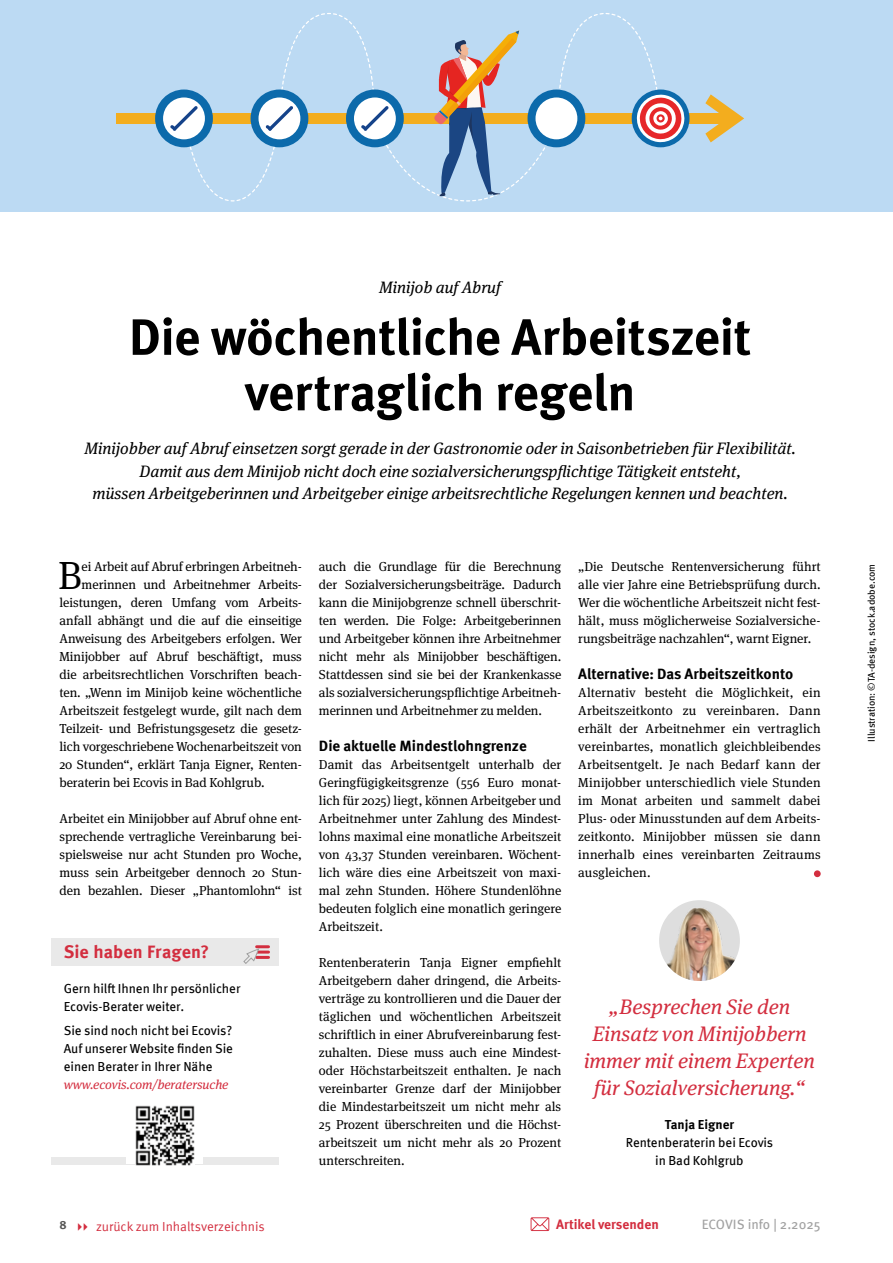
<style>
.page{position:relative;width:893px;height:1263px;background:#fff}
.page>*{position:absolute;margin:0;border:0;box-sizing:border-box;transform-origin:0 0}
.Headline_34_37pt{font:700 51px/55.5px "Meta Pro";letter-spacing:-.01em;color:#000;text-align:center}
.Fließtext__Initale{font:39.15px "Meta Serif OT";color:#000}
.Zitat__Bild_zentrier{font:italic 21px/27px "Meta Serif OT";color:#d32e3f;text-align:center}
.x_Marginal_Head_13_P{font:700 18px "Meta Pro";letter-spacing:.005em;color:#d32e3f}
.Vorspann{font:italic 16.5px/22.5px "Meta Serif OT";color:#000;text-align:center}
.Dachzeile{font:italic 16.5px "Meta Serif OT";color:#000}
.Zwischenheadline{font:700 15px "Meta Pro";color:#000}
.t1{font:13.5px "Meta Pro";color:#a1a1a1}
.t2{font:700 13.5px "Meta Pro";color:#d32e3f}
.body_8_7_12{font:13.05px/18px "Meta Serif OT";color:#000;text-align:justify}
.Fließtext__Initale-2{font:13.05px "Meta Serif OT";letter-spacing:-.005em;color:#000}
.Marginal_Text{font:13.05px/18px "Meta Pro";letter-spacing:-.005em;color:#000}
.Zitatgeber__Zentrier{font:13.05px/18px "Meta Pro";letter-spacing:-.01em;color:#000;text-align:center}
.t3{font:13.05px "Meta Pro";color:#d32e3f}
.t4{font:700 12px "Meta Pro";color:#575756}
.Bildunterschrift{font:9.75px "Meta Pro";color:#000}
.s1{font-family:"Meta Serif OT";font-style:italic;color:#d32e3f}
.s2{font-weight:700}
</style>
<div class="page">
<div style="left:0;top:0;width:893px;height:211px;background:#bcdaf3"></div>
<svg style="left:184px;top:13px;width:478px;height:189px"></svg>
<div style="left:116px;top:113px;width:613px;height:11px;background:#f3ad1e"></div>
<svg style="left:705px;top:94px;width:39px;height:48px"></svg>
<div style="left:632px;top:90px;width:57px;height:57px;background:#0c6aab;border-radius:50%"></div>
<svg style="left:635px;top:93px;width:50px;height:50px"></svg>
<div style="left:527px;top:90px;width:58px;height:57px;background:#0c6aab;border-radius:50%"></div>
<div style="left:535px;top:97px;width:42px;height:42px;background:#fff;border-radius:50%"></div>
<div style="left:346px;top:90px;width:58px;height:57px;background:#0c6aab;border-radius:50%"></div>
<div style="left:354px;top:97px;width:42px;height:42px;background:#fff;border-radius:50%"></div>
<svg style="left:361px;top:106px;width:28px;height:25px"></svg>
<div style="left:251px;top:90px;width:57px;height:57px;background:#0c6aab;border-radius:50%"></div>
<div style="left:259px;top:97px;width:41px;height:42px;background:#fff;border-radius:50%"></div>
<svg style="left:266px;top:106px;width:27px;height:25px"></svg>
<div style="left:155px;top:90px;width:58px;height:57px;background:#0c6aab;border-radius:50%"></div>
<div style="left:163px;top:97px;width:42px;height:42px;background:#fff;border-radius:50%"></div>
<svg style="left:170px;top:106px;width:28px;height:25px"></svg>
<svg style="left:434px;top:31px;width:85px;height:165px"></svg>
<div style="left:814px;top:870px;width:7px;height:7px;background:#d32e3f;border-radius:50%"></div>
<img style="left:659px;top:900px;width:81px;height:81px;border-radius:40px">
<div style="left:51px;top:938px;width:228px;height:28px;background:#e9e9e9"></div>
<div style="left:51px;top:1157px;width:228px;height:7px;background:#e9e9e9"></div>
<div style="left:126px;top:1105px;width:77px;height:59px;background:#fff"></div>
<img style="left:135px;top:1106px;width:60px;height:59px">
<svg style="left:243px;top:945px;width:25px;height:19px"></svg>
<svg style="left:531px;top:1217px;width:18px;height:14px"></svg>
<p class="Dachzeile" style="left:379px;top:278px;width:124px">Minijob auf Abruf</p>
<p class="Headline_34_37pt" style="left:129px;top:306px;width:624px">Die wöchentliche Arbeitszeit vertraglich regeln</p>
<p class="Vorspann" style="left:84px;top:437px;width:713px">Minijobber auf Abruf einsetzen sorgt gerade in der Gastronomie oder in Saisonbetrieben für Flexibilität.<br>Damit aus dem Minijob nicht doch eine sozialversicherungspflichtige Tätigkeit entsteht,<br>müssen Arbeitgeberinnen und Arbeitgeber einige arbeitsrechtliche Regelungen kennen und beachten.</p>
<p class="Fließtext__Initale" style="left:58px;top:553px;width:25px">B</p>
<p class="Fließtext__Initale-2" style="left:82px;top:559px;width:222px">ei Arbeit auf Abruf erbringen Arbeitneh-</p>
<p class="Fließtext__Initale-2" style="left:82px;top:577px;width:222px">merinnen und Arbeitnehmer Arbeits-</p>
<p class="Fließtext__Initale-2" style="left:60px;top:595px;width:244px">leistungen, deren Umfang vom Arbeits-</p>
<p class="Fließtext__Initale-2" style="left:60px;top:613px;width:244px">anfall abhängt und die auf die einseitige</p>
<p class="Fließtext__Initale-2" style="left:60px;top:631px;width:244px">Anweisung des Arbeitgebers erfolgen. Wer</p>
<p class="Fließtext__Initale-2" style="left:60px;top:649px;width:244px">Minijobber auf Abruf beschäftigt, muss</p>
<p class="Fließtext__Initale-2" style="left:60px;top:667px;width:244px">die arbeitsrechtlichen Vorschriften beach-</p>
<p class="Fließtext__Initale-2" style="left:60px;top:685px;width:244px">ten. „Wenn im Minijob keine wöchentliche</p>
<p class="Fließtext__Initale-2" style="left:60px;top:703px;width:244px">Arbeitszeit festgelegt wurde, gilt nach dem</p>
<p class="Fließtext__Initale-2" style="left:60px;top:721px;width:244px">Teilzeit- und Befristungsgesetz die gesetz-</p>
<p class="Fließtext__Initale-2" style="left:60px;top:739px;width:244px">lich vorgeschriebene Wochenarbeitszeit von</p>
<p class="Fließtext__Initale-2" style="left:60px;top:757px;width:244px">20 Stunden“, erklärt Tanja Eigner, Renten-</p>
<p class="Fließtext__Initale-2" style="left:60px;top:775px;width:207px">beraterin bei Ecovis in Bad Kohlgrub.</p>
<p class="body_8_7_12" style="left:60px;top:810px;width:244px">Arbeitet ein Minijobber auf Abruf ohne ent&shy;sprechende vertragliche Vereinbarung bei&shy;spielsweise nur acht Stunden pro Woche, muss sein Arbeitgeber dennoch 20 Stun&shy;den bezahlen. Dieser „Phantomlohn“ ist</p>
<p class="x_Marginal_Head_13_P" style="left:64px;top:938px;width:147px">Sie haben Fragen?</p>
<p class="Marginal_Text" style="left:64px;top:978px;width:178px">Gern hilft Ihnen Ihr persönlicher<br>Ecovis-Berater weiter.</p>
<p class="Marginal_Text" style="left:64px;top:1020px;width:171px">Sie sind noch nicht bei Ecovis?<br>Auf unserer Website finden Sie einen Berater in Ihrer Nähe <span class="s1">www.ecovis.com/beratersuche</span></p>
<p class="body_8_7_12" style="left:319px;top:558px;width:244px">auch die Grundlage für die Berechnung der Sozialversicherungsbeiträge. Dadurch kann die Minijobgrenze schnell überschrit&shy;ten werden. Die Folge: Arbeitgeberinnen und Arbeitgeber können ihre Arbeitnehmer nicht mehr als Minijobber beschäftigen.<br>Stattdessen sind sie bei der Krankenkasse als sozialversicherungspflichtige Arbeitneh&shy;merinnen und Arbeitnehmer zu melden.</p>
<p class="Zwischenheadline" style="left:319px;top:734px;width:209px">Die aktuelle Mindestlohngrenze</p>
<p class="body_8_7_12" style="left:319px;top:756px;width:244px">Damit das Arbeitsentgelt unterhalb der Geringfügigkeitsgrenze (556 Euro monat&shy;lich für 2025) liegt, können Arbeitgeber und Arbeitnehmer unter Zahlung des Mindest&shy;lohns maximal eine monatliche Arbeitszeit von 43,37 Stunden vereinbaren. Wöchent&shy;lich wäre dies eine Arbeitszeit von maxi&shy;mal zehn Stunden. Höhere Stundenlöhne bedeuten folglich eine monatlich geringere Arbeitszeit.</p>
<p class="body_8_7_12" style="left:319px;top:954px;width:244px">Rentenberaterin Tanja Eigner empfiehlt Arbeitgebern daher dringend, die Arbeits&shy;verträge zu kontrollieren und die Dauer der täglichen und wöchentlichen Arbeitszeit schriftlich in einer Abrufvereinbarung fest&shy;zuhalten. Diese muss auch eine Mindest&shy;oder Höchstarbeitszeit enthalten. Je nach vereinbarter Grenze darf der Minijobber die Mindestarbeitszeit um nicht mehr als 25 Prozent überschreiten und die Höchst&shy;arbeitszeit um nicht mehr als 20 Prozent unterschreiten.</p>
<p class="body_8_7_12" style="left:578px;top:558px;width:244px">„Die Deutsche Rentenversicherung führt alle vier Jahre eine Betriebsprüfung durch.<br>Wer die wöchentliche Arbeitszeit nicht fest&shy;hält, muss möglicherweise Sozialversiche&shy;rungsbeiträge nachzahlen“, warnt Eigner.</p>
<p class="Zwischenheadline" style="left:578px;top:662px;width:216px">Alternative: Das Arbeitszeitkonto</p>
<p class="body_8_7_12" style="left:578px;top:684px;width:244px">Alternativ besteht die Möglichkeit, ein Arbeitszeitkonto zu vereinbaren. Dann erhält der Arbeitnehmer ein vertraglich vereinbartes, monatlich gleichbleibendes Arbeitsentgelt. Je nach Bedarf kann der Minijobber unterschiedlich viele Stunden im Monat arbeiten und sammelt dabei Plus- oder Minusstunden auf dem Arbeits&shy;zeitkonto. Minijobber müssen sie dann innerhalb eines vereinbarten Zeitraums ausgleichen.</p>
<p class="Zitat__Bild_zentrier" style="left:584px;top:994px;width:232px">„Besprechen Sie den<br>Einsatz von Minijobbern immer mit einem Experten für Sozialversicherung.“</p>
<p class="Zitatgeber__Zentrier" style="left:626px;top:1114px;width:149px"><span class="s2">Tanja Eigner<br></span>Rentenberaterin bei Ecovis in Bad Kohlgrub</p>
<p class="t4" style="left:60px;top:1215px;width:9px">8</p>
<p class="t3" style="left:96px;top:1217px;width:170px">zurück zum Inhaltsverzeichnis</p>
<p class="t2" style="left:556px;top:1213px;width:104px">Artikel versenden</p>
<p class="t1" style="left:702px;top:1214px;width:120px">ECOVIS info | 2.2025</p>
<p class="Bildunterschrift" style="left:864px;top:742px;width:179px;rotate:-90deg">Illustration: ©TA-design, stock.adobe.com</p>
</div>
